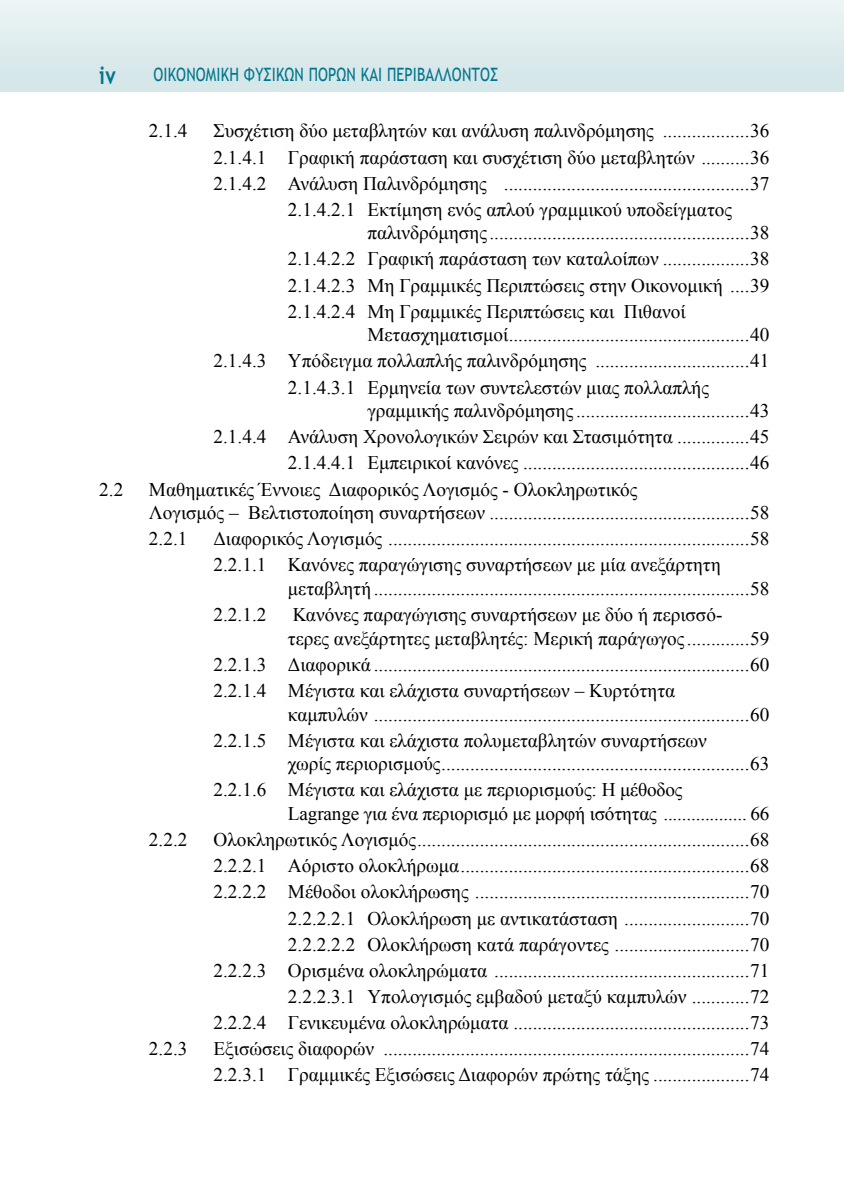
<style>
.page{position:relative;width:844px;height:1191px;background:#fff}
.page>*{position:absolute;margin:0;border:0;box-sizing:border-box;transform-origin:0 0}
.t1{font:700 24.5px "Trebuchet MS";color:#00768c;scale:.8 1}
.t2{font:19.25px/26.1px "Times New Roman";color:#000}
.t3{font:18.38px "Trebuchet MS";letter-spacing:.01em;color:#00768c;scale:.8 1}
</style>
<div class="page">
<div style="left:0;top:0;width:843px;height:91px;background:linear-gradient(to right,#e0ecee,#e0ecee)"></div>
<p class="t1" style="left:99px;top:60px;width:22px">iv</p>
<p class="t3" style="left:153px;top:64px;width:432px">ΟΙΚΟΝΟΜΙΚΗ ΦΥΣΙΚΩΝ ΠΟΡΩΝ ΚΑΙ ΠΕΡΙΒΑΛΛΟΝΤΟΣ</p>
<p class="t2" style="left:149px;top:118px;width:40px">2.1.4</p>
<p class="t2" style="left:213px;top:118px;width:557px">Συσχέτιση δύο μεταβλητών και ανάλυση παλινδρόμησης ..................36</p>
<p class="t2" style="left:213px;top:144px;width:557px">2.1.4.1 Γραφική παράσταση και συσχέτιση δύο μεταβλητών ..........36</p>
<p class="t2" style="left:213px;top:170px;width:557px">2.1.4.2 Ανάλυση Παλινδρόμησης ...................................................37</p>
<p class="t2" style="left:288px;top:196px;width:445px">2.1.4.2.1 Εκτίμηση ενός απλού γραμμικού υποδείγματος</p>
<p class="t2" style="left:288px;top:220px;width:483px;text-align:justify;text-indent:79px">παλινδρόμησης......................................................38<br>2.1.4.2.2 Γραφική παράσταση των καταλοίπων ..................38<br>2.1.4.2.3 Μη Γραμμικές Περιπτώσεις στην Οικονομική ....39<br>2.1.4.2.4 Μη Γραμμικές Περιπτώσεις και Πιθανοί</p>
<p class="t2" style="left:367px;top:321px;width:403px">Μετασχηματισμοί..................................................40</p>
<p class="t2" style="left:213px;top:348px;width:557px">2.1.4.3 Υπόδειγμα πολλαπλής παλινδρόμησης ................................41</p>
<p class="t2" style="left:288px;top:374px;width:422px">2.1.4.3.1 Ερμηνεία των συντελεστών μιας πολλαπλής</p>
<p class="t2" style="left:213px;top:397px;width:557px;text-align:right">γραμμικής παλινδρόμησης....................................43<br>2.1.4.4 Ανάλυση Χρονολογικών Σειρών και Στασιμότητα ...............45<br>2.1.4.4.1 Εμπειρικοί κανόνες ...............................................46</p>
<p class="t2" style="left:99px;top:476px;width:26px">2.2</p>
<p class="t2" style="left:149px;top:477px;width:622px;line-height:23.6px">Μαθηματικές Έννοιες Διαφορικός Λογισμός - Ολοκληρωτικός<br>Λογισμός – Βελτιστοποίηση συναρτήσεων ......................................................58</p>
<p class="t2" style="left:149px;top:525px;width:40px">2.2.1</p>
<p class="t2" style="left:213px;top:525px;width:557px">Διαφορικός Λογισμός ...........................................................................58<br>2.2.1.1 Κανόνες παραγώγισης συναρτήσεων με μία ανεξάρτητη</p>
<p class="t2" style="left:288px;top:575px;width:483px">μεταβλητή ..............................................................................58</p>
<p class="t2" style="left:213px;top:601px;width:54px">2.2.1.2</p>
<p class="t2" style="left:288px;top:602px;width:483px;line-height:23.6px">Κανόνες παραγώγισης συναρτήσεων με δύο ή περισσό-<br>τερες ανεξάρτητες μεταβλητές: Μερική παράγωγος.............59</p>
<p class="t2" style="left:213px;top:651px;width:557px">2.2.1.3 Διαφορικά ..............................................................................60<br>2.2.1.4 Μέγιστα και ελάχιστα συναρτήσεων – Κυρτότητα</p>
<p class="t2" style="left:213px;top:701px;width:557px;text-indent:74px">καμπυλών ..............................................................................60<br>2.2.1.5 Μέγιστα και ελάχιστα πολυμεταβλητών συναρτήσεων</p>
<p class="t2" style="left:213px;top:750px;width:557px;text-indent:74px">χωρίς περιορισμούς................................................................63<br>2.2.1.6 Μέγιστα και ελάχιστα με περιορισμούς: Η μέθοδος</p>
<p class="t2" style="left:288px;top:800px;width:483px">Lagrange για ένα περιορισμό με μορφή ισότητας .................. 66</p>
<p class="t2" style="left:149px;top:826px;width:40px">2.2.2</p>
<p class="t2" style="left:213px;top:826px;width:557px;text-align:right">Ολοκληρωτικός Λογισμός.....................................................................68<br>2.2.2.1 Αόριστο ολοκλήρωμα............................................................68<br>2.2.2.2 Μέθοδοι ολοκλήρωσης .........................................................70<br>2.2.2.2.1 Ολοκλήρωση με αντικατάσταση ..........................70<br>2.2.2.2.2 Ολοκλήρωση κατά παράγοντες ............................70<br>2.2.2.3 Ορισμένα ολοκληρώματα .....................................................71<br>2.2.2.3.1 Υπολογισμός εμβαδού μεταξύ καμπυλών ............72<br>2.2.2.4 Γενικευμένα ολοκληρώματα .................................................73</p>
<p class="t2" style="left:149px;top:1035px;width:40px">2.2.3</p>
<p class="t2" style="left:213px;top:1035px;width:557px">Εξισώσεις διαφορών ............................................................................74<br>2.2.3.1 Γραμμικές Εξισώσεις Διαφορών πρώτης τάξης ....................74</p>
</div>
